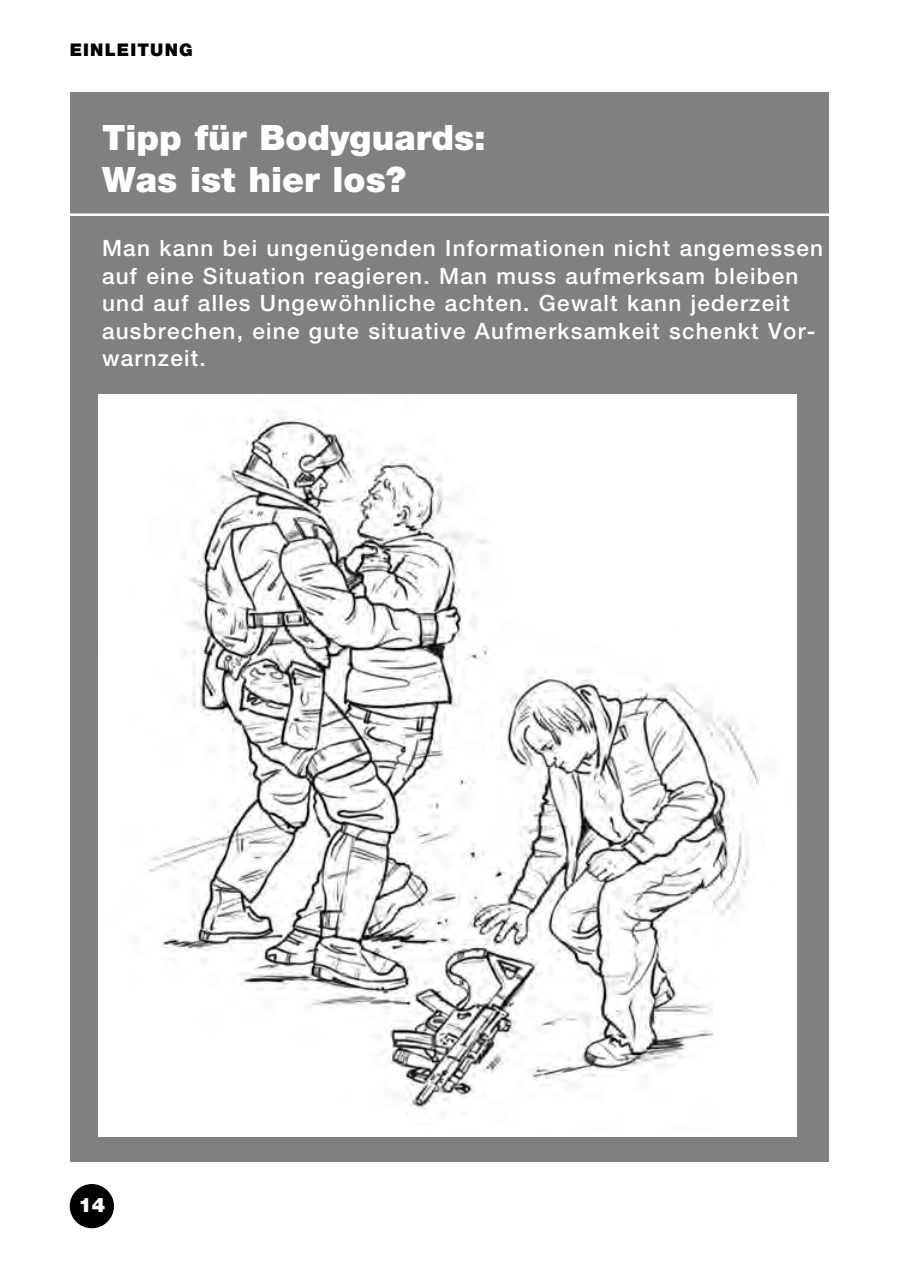
<style>
.page{position:relative;width:900px;height:1261px;background:#fff}
.page>*{position:absolute;margin:0;border:0;box-sizing:border-box;transform-origin:0 0}
.t1{font:900 35px/42px "Helvetica Neue LT Pro";color:#fff}
.t2{font:500 22.5px/27.5px "Helvetica Neue LT Pro";letter-spacing:.055em;color:#fff}
.t3{font:900 20px "Helvetica Neue LT Pro";color:#fff}
.t4{font:900 17.5px "Helvetica Neue LT Pro";letter-spacing:.065em;color:#000}
</style>
<div class="page">
<div style="left:70px;top:1184px;width:44px;height:44px;background:#000;border-radius:50%"></div>
<div style="left:70px;top:92px;width:758px;height:1069px;background:#808080"></div>
<hr style="left:62px;top:213px;width:789px;height:3px;background:#fff">
<img style="left:98px;top:398px;width:698px;height:734px">
<p class="t4" style="left:70px;top:43px;width:124px">EINLEITUNG</p>
<h1 class="t1" style="left:102px;top:119px;width:385px">Tipp für Bodyguards:<br>Was ist hier los?</h1>
<p class="t2" style="left:102px;top:236px;width:722px">Man kann bei ungenügenden Informationen nicht angemessen auf eine Situation reagieren. Man muss aufmerksam bleiben und auf alles Ungewöhnliche achten. Gewalt kann jederzeit ausbrechen, eine gute situative Aufmerksamkeit schenkt Vor&shy;warnzeit.</p>
<p class="t3" style="left:79px;top:1197px;width:28px">14</p>
</div>
